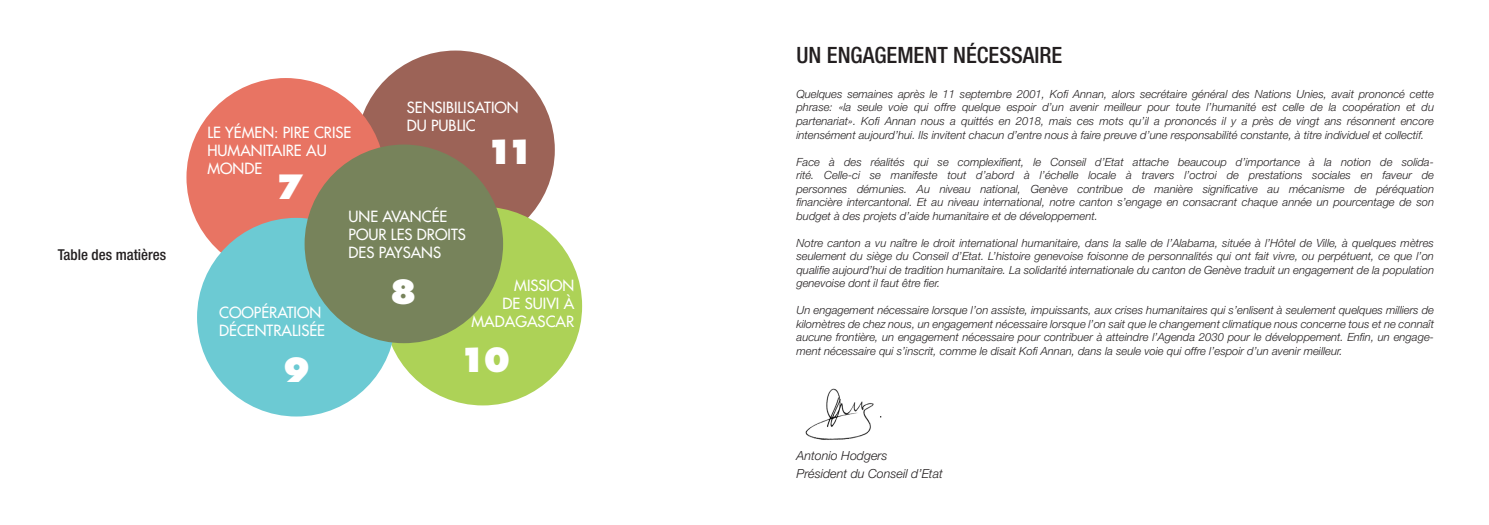
<style>
.page{position:relative;width:1489px;height:525px;background:#fff}
.page>*{position:absolute;margin:0;border:0;box-sizing:border-box;transform-origin:0 0}
.t1{font:800 32.5px "Futura";color:#fff}
.t2{font:500 condensed 22.5px "Helvetica Neue";color:#231f20}
.t3{font:15px/18px "Futura";color:#fff}
.t4{font:500 condensed 15px "Helvetica Neue";color:#231f20}
.t5{font:italic 300 12.5px "Helvetica Neue";color:#231f20}
.t6{font:italic 300 11.25px/13.5px "Helvetica Neue";color:#231f20;text-align:justify}
</style>
<div class="page">
<div style="left:356px;top:50px;width:199px;height:199px;background:#9c6357;border-radius:50%"></div>
<div style="left:186px;top:78px;width:199px;height:198px;background:#e87463;border-radius:50%"></div>
<div style="left:383px;top:207px;width:199px;height:198px;background:#add257;border-radius:50%"></div>
<div style="left:197px;top:218px;width:198px;height:198px;background:#6ccad3;border-radius:50%"></div>
<div style="left:304px;top:144px;width:199px;height:199px;background:#77835b;border-radius:50%"></div>
<img style="left:805px;top:388px;width:77px;height:52px">
<p class="t4" style="left:58px;top:245px;width:110px">Table des matières</p>
<p class="t3" style="left:207px;top:123px;width:145px">LE YÉMEN: PIRE CRISE<br>HUMANITAIRE AU<br>MONDE</p>
<p class="t1" style="left:276px;top:166px;width:29px">7</p>
<p class="t3" style="left:407px;top:98px;width:113px">SENSIBILISATION<br>DU PUBLIC</p>
<p class="t1" style="left:486px;top:131px;width:49px">11</p>
<p class="t3" style="left:219px;top:303px;width:103px">COOPÉRATION</p>
<p class="t3" style="left:219px;top:321px;width:107px">DÉCENTRALISÉE</p>
<p class="t1" style="left:283px;top:349px;width:29px">9</p>
<p class="t3" style="left:348px;top:207px;width:119px">UNE AVANCÉE<br>POUR LES DROITS<br>DES PAYSANS</p>
<p class="t1" style="left:390px;top:271px;width:29px">8</p>
<p class="t3" style="left:514px;top:276px;width:62px">MISSION</p>
<p class="t3" style="left:502px;top:294px;width:73px">DE SUIVI À</p>
<p class="t3" style="left:471px;top:312px;width:104px">MADAGASCAR</p>
<p class="t1" style="left:459px;top:339px;width:52px">10</p>
<p class="t2" style="left:796px;top:42px;width:267px">UN ENGAGEMENT NÉCESSAIRE</p>
<p class="t6" style="left:796px;top:87px;width:639px">Quelques semaines après le 11 septembre 2001, Kofi Annan, alors secrétaire général des Nations Unies, avait prononcé cette phrase: «la seule voie qui offre quelque espoir d’un avenir meilleur pour toute l’humanité est celle de la coopération et du partenariat». Kofi Annan nous a quittés en 2018, mais ces mots qu’il a prononcés il y a près de vingt ans résonnent encore intensément aujourd’hui. Ils invitent chacun d’entre nous à faire preuve d’une responsabilité constante, à titre individuel et collectif.</p>
<p class="t6" style="left:796px;top:154px;width:639px">Face à des réalités qui se complexifient, le Conseil d’Etat attache beaucoup d’importance à la notion de solida&shy;rité. Celle-ci se manifeste tout d’abord à l’échelle locale à travers l’octroi de prestations sociales en faveur de personnes démunies. Au niveau national, Genève contribue de manière significative au mécanisme de péréquation financière intercantonal. Et au niveau international, notre canton s’engage en consacrant chaque année un pourcentage de son budget à des projets d’aide humanitaire et de développement.</p>
<p class="t6" style="left:796px;top:235px;width:639px">Notre canton a vu naître le droit international humanitaire, dans la salle de l’Alabama, située à l’Hôtel de Ville, à quelques mètres seulement du siège du Conseil d’Etat. L’histoire genevoise foisonne de personnalités qui ont fait vivre, ou perpétuent, ce que l’on qualifie aujourd’hui de tradition humanitaire. La solidarité internationale du canton de Genève traduit un engagement de la population genevoise dont il faut être fier.</p>
<p class="t6" style="left:796px;top:303px;width:639px">Un engagement nécessaire lorsque l’on assiste, impuissants, aux crises humanitaires qui s’enlisent à seulement quelques milliers de kilomètres de chez nous, un engagement nécessaire lorsque l’on sait que le changement climatique nous concerne tous et ne connaît aucune frontière, un engagement nécessaire pour contribuer à atteindre l’Agenda 2030 pour le développement. Enfin, un engage&shy;ment nécessaire qui s’inscrit, comme le disait Kofi Annan, dans la seule voie qui offre l’espoir d’un avenir meilleur.</p>
<p class="t5" style="left:796px;top:447px;width:92px">Antonio Hodgers</p>
<p class="t5" style="left:796px;top:465px;width:148px">Président du Conseil d’Etat</p>
</div>
